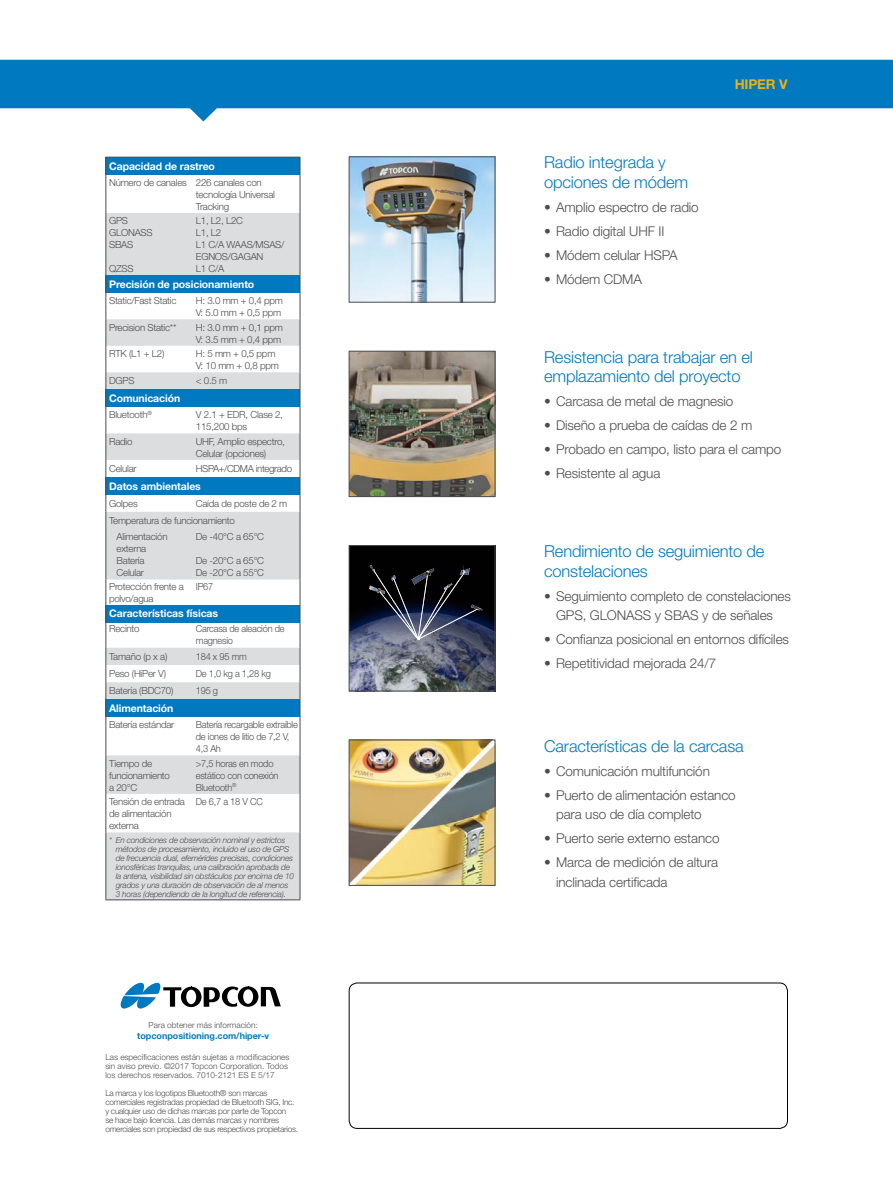
<style>
.page{position:relative;width:893px;height:1188px;background:#fff}
.page>*{position:absolute;margin:0;border:0;box-sizing:border-box;transform-origin:0 0}
.t1{font:300 16.5px/19.5px "Helvetica Neue LT Std";letter-spacing:-.01em;color:#0079c1}
.t2{font:300 13.5px/19.5px "Helvetica Neue LT Std";letter-spacing:-.01em;color:#4d4d4f}
.t3{font:700 13.5px "Helvetica Neue LT Std";letter-spacing:-.01em;color:#eeb111}
.t4{font:700 10.5px "Helvetica Neue LT Std";letter-spacing:-.01em;color:#fff}
.t5{font:300 9.75px/12px "Helvetica Neue LT Std";letter-spacing:-.025em;color:#4d4d4f}
.t6{font:300 9.75px/12px "Helvetica Neue LT Std";letter-spacing:-.025em;color:#4d4d4f;scale:.95 1}
.t7{font:700 9px "Helvetica Neue LT Std";color:#0079c1}
.t8{font:italic 300 8.25px/9px "Helvetica Neue LT Std";letter-spacing:-.025em;color:#4d4d4f}
.t9{font:300 8.25px/9px "Helvetica Neue LT Std";letter-spacing:-.03em;color:#4d4d4f}
.t10{font:300 8.25px/9px "Helvetica Neue LT Std";color:#4d4d4f}
</style>
<div class="page">
<svg style="left:0;top:60px;width:893px;height:61px;fill:#0079c1"></svg>
<div style="left:349px;top:983px;width:439px;height:146px;border:1px solid #000;border-radius:8px"></div>
<svg style="left:120px;top:983px;width:161px;height:26px"></svg>
<img style="left:351px;top:159px;width:142px;height:141px">
<img style="left:351px;top:353px;width:142px;height:142px">
<div style="left:349px;top:351px;width:146px;height:146px;border:1px solid #4d4d4f"></div>
<img style="left:351px;top:547px;width:142px;height:142px">
<div style="left:349px;top:545px;width:146px;height:146px;border:1px solid #4d4d4f"></div>
<img style="left:351px;top:742px;width:142px;height:142px">
<div style="left:349px;top:740px;width:146px;height:146px;border:1px solid #4d4d4f"></div>
<div style="left:106px;top:157px;width:194px;height:17px;background:#0079c1"></div>
<svg style="left:107px;top:213px;width:193px;height:687px;fill:#dcddde"></svg>
<div style="left:106px;top:275px;width:194px;height:18px;background:#0079c1"></div>
<div style="left:106px;top:390px;width:194px;height:17px;background:#0079c1"></div>
<div style="left:106px;top:477px;width:194px;height:17px;background:#0079c1"></div>
<div style="left:106px;top:605px;width:194px;height:17px;background:#0079c1"></div>
<div style="left:106px;top:700px;width:194px;height:17px;background:#0079c1"></div>
<hr style="left:106px;top:157px;width:87px;height:1px;background:#4d4d4f">
<svg style="left:106px;top:157px;width:1px;height:17px"></svg>
<hr style="left:193px;top:157px;width:107px;height:1px;background:#4d4d4f">
<svg style="left:300px;top:157px;width:1px;height:17px"></svg>
<hr style="left:106px;top:174px;width:1px;height:39px;background:#4d4d4f">
<hr style="left:300px;top:174px;width:1px;height:39px;background:#4d4d4f">
<hr style="left:106px;top:529px;width:1px;height:51px;background:#4d4d4f">
<hr style="left:300px;top:529px;width:1px;height:51px;background:#4d4d4f">
<svg style="left:106px;top:580px;width:1px;height:137px"></svg>
<svg style="left:300px;top:580px;width:1px;height:137px"></svg>
<hr style="left:106px;top:717px;width:1px;height:38px;background:#4d4d4f">
<hr style="left:300px;top:717px;width:1px;height:38px;background:#4d4d4f">
<hr style="left:106px;top:755px;width:1px;height:39px;background:#4d4d4f">
<hr style="left:300px;top:755px;width:1px;height:39px;background:#4d4d4f">
<hr style="left:106px;top:794px;width:1px;height:38px;background:#4d4d4f">
<hr style="left:300px;top:794px;width:1px;height:38px;background:#4d4d4f">
<hr style="left:106px;top:832px;width:1px;height:68px;background:#4d4d4f">
<hr style="left:300px;top:832px;width:1px;height:68px;background:#4d4d4f">
<hr style="left:106px;top:900px;width:87px;height:1px;background:#4d4d4f">
<hr style="left:193px;top:900px;width:107px;height:1px;background:#4d4d4f">
<hr style="left:106px;top:213px;width:1px;height:62px;background:#4d4d4f">
<hr style="left:300px;top:213px;width:1px;height:62px;background:#4d4d4f">
<svg style="left:106px;top:275px;width:1px;height:254px"></svg>
<svg style="left:300px;top:275px;width:1px;height:254px"></svg>
<img style="left:360px;top:560px;width:124px;height:83px">
<svg style="left:373px;top:570px;width:106px;height:70px;background:#2d313f"></svg>
<p class="t4" style="left:109px;top:159px;width:107px">Capacidad de rastreo</p>
<p class="t5" style="left:196px;top:176px;width:81px;text-indent:-87px">Número de canales 226 canales con tecnología Universal<br>Tracking</p>
<p class="t5" style="left:109px;top:215px;width:45px">GPS<br>GLONASS<br>SBAS</p>
<p class="t5" style="left:109px;top:263px;width:26px">QZSS</p>
<p class="t5" style="left:196px;top:215px;width:90px">L1, L2, L2C<br>L1, L2<br>L1 C/A WAAS/MSAS/<br>EGNOS/GAGAN<br>L1 C/A</p>
<p class="t4" style="left:109px;top:278px;width:147px">Precisión de posicionamiento</p>
<p class="t5" style="left:109px;top:294px;width:69px">Static/Fast Static</p>
<p class="t5" style="left:196px;top:294px;width:89px">H: 3.0 mm + 0,4 ppm<br>V: 5.0 mm + 0,5 ppm</p>
<p class="t5" style="left:109px;top:321px;width:69px">Precision Static**</p>
<p class="t5" style="left:196px;top:321px;width:89px">H: 3.0 mm + 0,1 ppm<br>V: 3.5 mm + 0,4 ppm</p>
<p class="t5" style="left:109px;top:347px;width:57px">RTK (L1 + L2)</p>
<p class="t5" style="left:196px;top:347px;width:84px">H: 5 mm + 0,5 ppm<br>V: 10 mm + 0,8 ppm</p>
<p class="t5" style="left:109px;top:375px;width:27px">DGPS</p>
<p class="t5" style="left:196px;top:375px;width:33px">&lt; 0.5 m</p>
<p class="t4" style="left:109px;top:392px;width:73px">Comunicación</p>
<p class="t5" style="left:109px;top:408px;width:44px">Bluetooth<sup>®</sup></p>
<p class="t5" style="left:196px;top:408px;width:89px">V 2.1 + EDR, Clase 2,<br>115,200 bps</p>
<p class="t5" style="left:109px;top:435px;width:25px">Radio</p>
<p class="t5" style="left:196px;top:435px;width:91px">UHF, Amplio espectro,<br>Celular (opciones)</p>
<p class="t5" style="left:109px;top:462px;width:29px">Celular</p>
<p class="t5" style="left:196px;top:462px;width:98px">HSPA+/CDMA integrado</p>
<p class="t4" style="left:109px;top:479px;width:93px">Datos ambientales</p>
<p class="t5" style="left:109px;top:497px;width:30px">Golpes</p>
<p class="t5" style="left:196px;top:497px;width:93px">Caída de poste de 2 m</p>
<p class="t5" style="left:109px;top:514px;width:127px">Temperatura de funcionamiento</p>
<p class="t5" style="left:117px;top:531px;width:52px">Alimentación</p>
<p class="t5" style="left:117px;top:543px;width:31px">externa<br>Batería<br>Celular</p>
<p class="t5" style="left:196px;top:531px;width:70px">De -40°C a 65°C</p>
<p class="t5" style="left:196px;top:555px;width:70px">De -20°C a 65°C<br>De -20°C a 55°C</p>
<p class="t5" style="left:109px;top:580px;width:76px">Protección frente a polvo/agua</p>
<p class="t6" style="left:196px;top:580px;width:20px">IP67</p>
<p class="t4" style="left:109px;top:607px;width:111px">Características físicas</p>
<p class="t5" style="left:109px;top:623px;width:32px">Recinto</p>
<p class="t6" style="left:196px;top:623px;width:95px">Carcasa de aleación de magnesio</p>
<p class="t5" style="left:109px;top:650px;width:60px">Tamaño (p x a)</p>
<p class="t6" style="left:196px;top:650px;width:55px">184 x 95 mm</p>
<p class="t5" style="left:109px;top:667px;width:58px">Peso (HiPer V)</p>
<p class="t6" style="left:196px;top:667px;width:81px">De 1,0 kg a 1,28 kg</p>
<p class="t5" style="left:109px;top:685px;width:66px">Batería (BDC70)</p>
<p class="t6" style="left:196px;top:685px;width:25px">195 g</p>
<p class="t4" style="left:109px;top:702px;width:66px">Alimentación</p>
<p class="t5" style="left:109px;top:718px;width:67px">Batería estándar</p>
<p class="t6" style="left:196px;top:718px;width:109px">Batería recargable extraíble de iones de litio de 7,2 V,<br>4,3 Ah</p>
<p class="t5" style="left:109px;top:757px;width:62px">Tiempo de funcionamiento a 20°C</p>
<p class="t6" style="left:196px;top:757px;width:89px">&gt;7,5 horas en modo estático con conexión<br>Bluetooth<sup>®</sup></p>
<p class="t5" style="left:109px;top:796px;width:77px">Tensión de entrada de alimentación externa</p>
<p class="t6" style="left:196px;top:796px;width:72px">De 6,7 a 18 V CC</p>
<p class="t8" style="left:116px;top:835px;width:180px;text-indent:-7px">* En condiciones de observación nominal y estrictos métodos de procesamiento, incluido el uso de GPS de frecuencia dual, efemérides precisas, condiciones ionosféricas tranquilas, una calibración aprobada de la antena, visibilidad sin obstáculos por encima de 10 grados y una duración de observación de al menos 3 horas (dependiendo de la longitud de referencia).</p>
<p class="t10" style="left:149px;top:1021px;width:111px">Para obtener más información:</p>
<p class="t7" style="left:137px;top:1030px;width:134px">topconpositioning.com/hiper-v</p>
<p class="t10" style="left:105px;top:1053px;width:186px">Las especificaciones están sujetas a modificaciones sin aviso previo. ©2017 Topcon Corporation. Todos los derechos reservados. 7010-2121 ES E 5/17</p>
<p class="t9" style="left:105px;top:1089px;width:194px">La marca y los logotipos Bluetooth® son marcas comerciales registradas propiedad de Bluetooth SIG, Inc. y cualquier uso de dichas marcas por parte de Topcon<br>se hace bajo licencia. Las demás marcas y nombres omerciales son propiedad de sus respectivos propietarios.</p>
<h1 class="t1" style="left:544px;top:152px;width:146px">Radio integrada y opciones de módem</h1>
<h2 class="t2" style="left:544px;top:197px;width:156px">• Amplio espectro de radio</h2>
<h2 class="t2" style="left:544px;top:221px;width:122px">• Radio digital UHF II</h2>
<h2 class="t2" style="left:544px;top:245px;width:135px">• Módem celular HSPA</h2>
<h2 class="t2" style="left:544px;top:269px;width:99px">• Módem CDMA</h2>
<h2 class="t3" style="left:735px;top:75px;width:54px">HIPER V</h2>
<h1 class="t1" style="left:544px;top:347px;width:210px">Resistencia para trabajar en el emplazamiento del proyecto</h1>
<h2 class="t2" style="left:544px;top:391px;width:191px">• Carcasa de metal de magnesio</h2>
<h2 class="t2" style="left:544px;top:415px;width:210px">• Diseño a prueba de caídas de 2 m</h2>
<h2 class="t2" style="left:544px;top:439px;width:239px">• Probado en campo, listo para el campo</h2>
<h2 class="t2" style="left:544px;top:463px;width:118px">• Resistente al agua</h2>
<h1 class="t1" style="left:544px;top:541px;width:222px">Rendimiento de seguimiento de constelaciones</h1>
<h2 class="t2" style="left:544px;top:586px;width:248px;text-align:center">• Seguimiento completo de constelaciones<br>GPS, GLONASS y SBAS y de señales</h2>
<h2 class="t2" style="left:544px;top:629px;width:246px">• Confianza posicional en entornos difíciles</h2>
<h2 class="t2" style="left:544px;top:653px;width:174px">• Repetitividad mejorada 24/7</h2>
<h1 class="t1" style="left:544px;top:736px;width:201px">Características de la carcasa</h1>
<h2 class="t2" style="left:544px;top:761px;width:167px">• Comunicación multifunción</h2>
<h2 class="t2" style="left:556px;top:785px;width:181px;text-indent:-12px">• Puerto de alimentación estanco para uso de día completo</h2>
<h2 class="t2" style="left:544px;top:828px;width:177px">• Puerto serie externo estanco</h2>
<h2 class="t2" style="left:556px;top:852px;width:164px;text-indent:-12px">• Marca de medición de altura inclinada certificada</h2>
</div>
